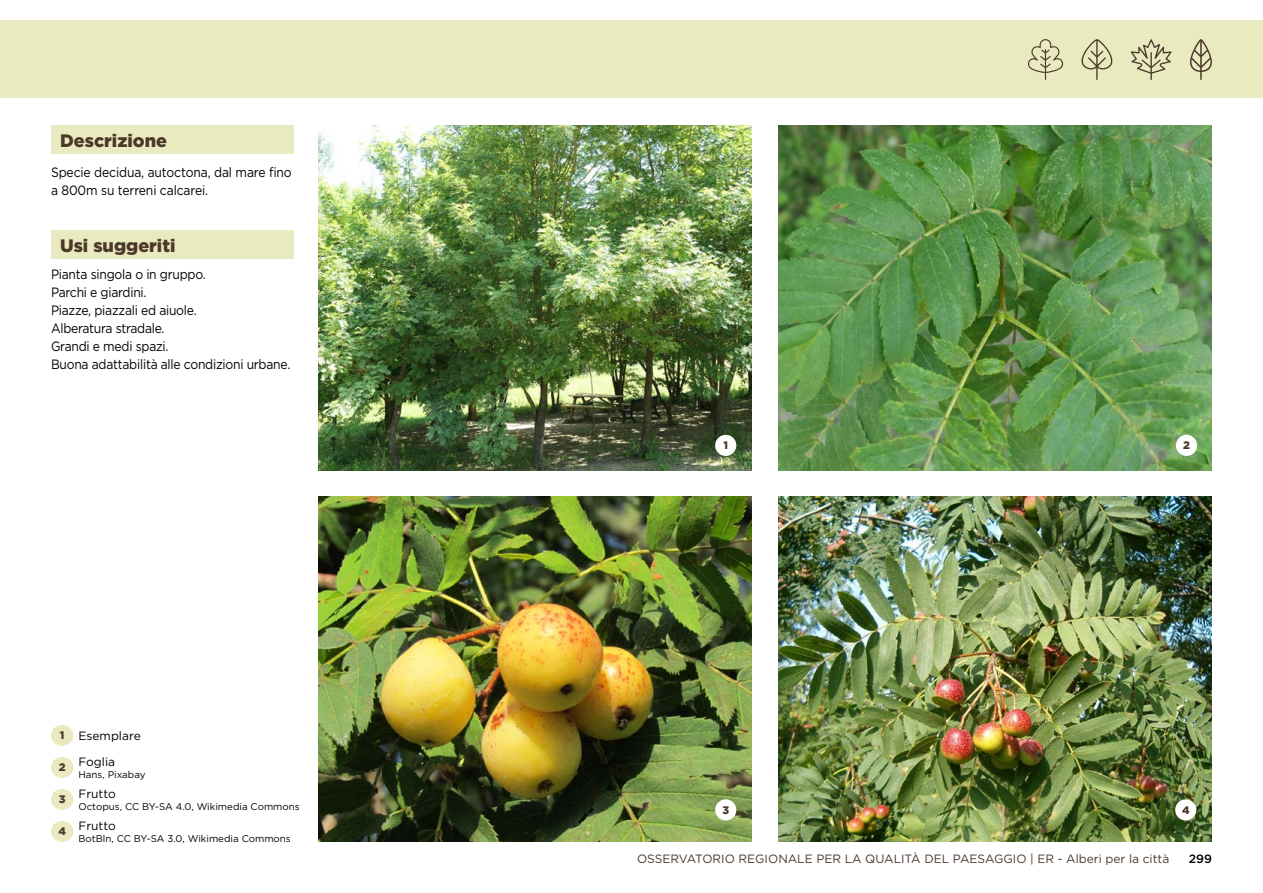
<style>
.page{position:relative;width:1263px;height:893px;background:#fff}
.page>*{position:absolute;margin:0;border:0;box-sizing:border-box;transform-origin:0 0}
.t1{font:900 18px "Gotham";color:#4b382b}
.t2{font:13.5px/18px "Gotham";letter-spacing:-.02em;color:#000;scale:.9 1}
.t3{font:12px "Gotham";color:#4b382b}
.t4{font:12px/26.2px "Gotham";color:#000;text-align:center}
.t5{font:500 12px "Gotham";color:#000}
.t6{font:900 10.95px "Gotham";color:#4b382b}
.t7{font:9.75px "Gotham";color:#000}
.s1{font-weight:900;font-size:10.95px;color:#4b382b}
</style>
<div class="page">
<div style="left:0;top:20px;width:1263px;height:77px;background:#e9eac0"></div>
<svg style="left:1081px;top:39px;width:32px;height:41px"></svg>
<svg style="left:1131px;top:39px;width:40px;height:41px"></svg>
<svg style="left:1190px;top:39px;width:22px;height:41px"></svg>
<svg style="left:1028px;top:39px;width:35px;height:41px"></svg>
<img style="left:318px;top:497px;width:433px;height:345px">
<img style="left:779px;top:497px;width:433px;height:345px">
<div style="left:715px;top:799px;width:21px;height:21px;background:#fff;border-radius:50%"></div>
<div style="left:1175px;top:799px;width:21px;height:21px;background:#fff;border-radius:50%"></div>
<img style="left:318px;top:125px;width:433px;height:346px">
<img style="left:779px;top:125px;width:433px;height:346px">
<div style="left:715px;top:435px;width:21px;height:21px;background:#fff;border-radius:50%"></div>
<div style="left:1176px;top:435px;width:21px;height:21px;background:#fff;border-radius:50%"></div>
<div style="left:51px;top:230px;width:242px;height:29px;background:#e9eac0"></div>
<div style="left:51px;top:125px;width:242px;height:29px;background:#e9eac0"></div>
<div style="left:51px;top:821px;width:22px;height:21px;background:#e9eac0;border-radius:50%"></div>
<div style="left:51px;top:725px;width:22px;height:21px;background:#e9eac0;border-radius:50%"></div>
<div style="left:51px;top:757px;width:22px;height:21px;background:#e9eac0;border-radius:50%"></div>
<div style="left:51px;top:789px;width:22px;height:21px;background:#e9eac0;border-radius:50%"></div>
<h1 class="t1" style="left:60px;top:128px;width:108px">Descrizione</h1>
<p class="t2" style="left:51px;top:163px;width:269px">Specie decidua, autoctona, dal mare fino a 800m su terreni calcarei.</p>
<h1 class="t1" style="left:60px;top:233px;width:117px">Usi suggeriti</h1>
<p class="t2" style="left:51px;top:265px;width:267px">Pianta singola o in gruppo.<br>Parchi e giardini.<br>Piazze, piazzali ed aiuole.<br>Alberatura stradale.<br>Grandi e medi spazi.<br>Buona adattabilità alle condizioni urbane.</p>
<p class="t4" style="left:60px;top:722px;width:82px"><span class="s1">1</span> Esemplare<br>Foglia</p>
<p class="t7" style="left:78px;top:768px;width:69px">Hans, Pixabay</p>
<p class="t6" style="left:59px;top:760px;width:8px">2</p>
<p class="t6" style="left:59px;top:792px;width:8px">3</p>
<p class="t6" style="left:58px;top:824px;width:9px">4</p>
<p class="t4" style="left:78px;top:781px;width:39px">Frutto</p>
<p class="t7" style="left:78px;top:800px;width:223px">Octopus, CC BY-SA 4.0, Wikimedia Commons</p>
<p class="t4" style="left:78px;top:813px;width:39px">Frutto</p>
<p class="t7" style="left:78px;top:832px;width:214px">BotBln, CC BY-SA 3.0, Wikimedia Commons</p>
<p class="t6" style="left:723px;top:438px;width:6px">1</p>
<p class="t6" style="left:1183px;top:438px;width:8px">2</p>
<p class="t6" style="left:722px;top:802px;width:8px">3</p>
<p class="t6" style="left:1182px;top:802px;width:9px">4</p>
<p class="t3" style="left:637px;top:851px;width:534px">OSSERVATORIO REGIONALE PER LA QUALITÀ DEL PAESAGGIO | ER - Alberi per la città</p>
<p class="t5" style="left:1189px;top:850px;width:25px">299</p>
</div>
